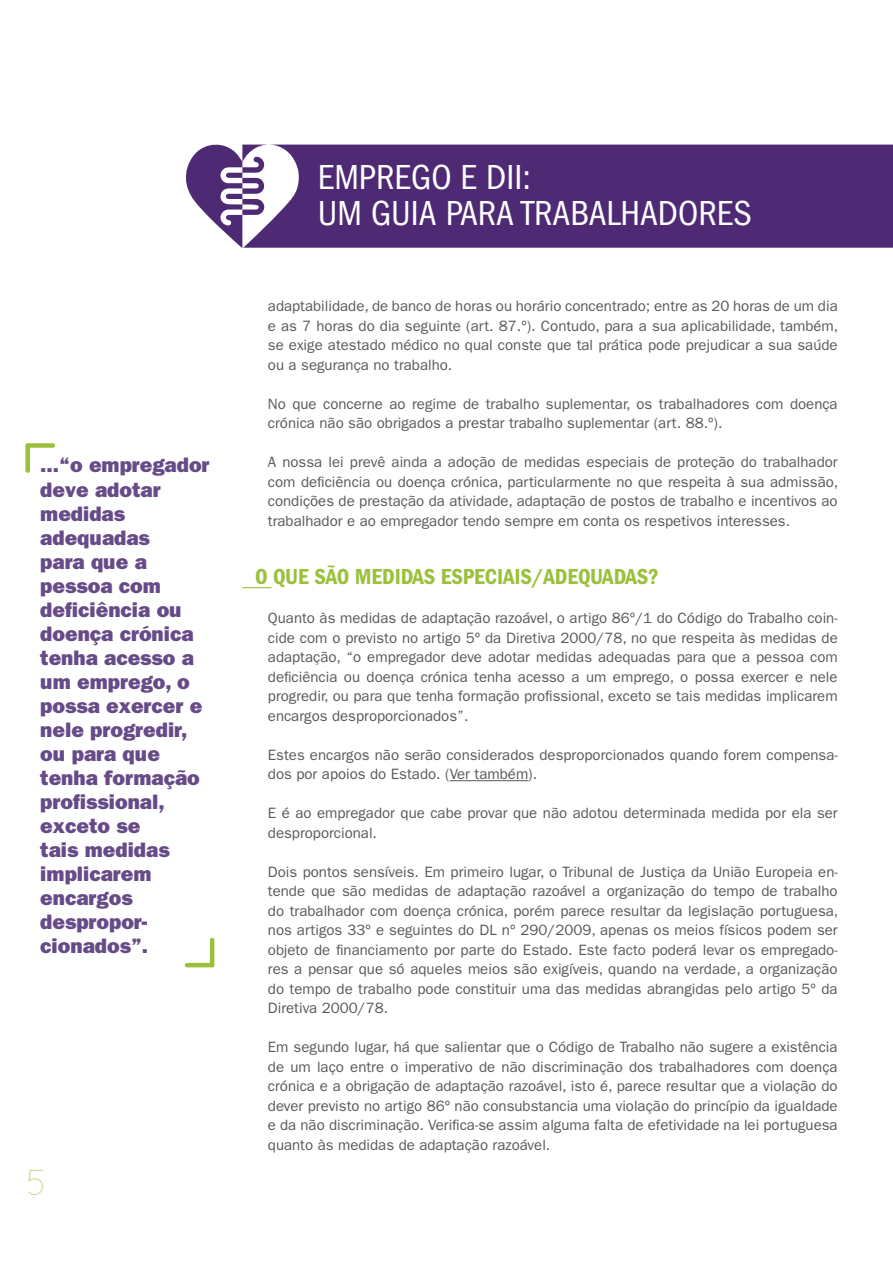
<style>
.page{position:relative;width:893px;height:1263px;background:#fff}
.page>*{position:absolute;margin:0;border:0;box-sizing:border-box;transform-origin:0 0}
.t1{font:condensed 36px/36px "ITC Franklin Gothic Std";color:#fff}
.t2{font:300 36px "Quicksand";color:#c1d587}
.t3{font:22.5px "ITC Franklin Gothic Std Dm Cd";letter-spacing:-.005em;color:#9bc13c}
.t4{font:21px/24px "ITC Franklin Gothic Std Hvy";color:#674b88}
.t5{font:15px/19.5px "ITC Franklin Gothic Std";color:#58595b;text-align:justify}
</style>
<div class="page">
<hr style="left:450px;top:780px;width:78px;height:1px;background:#58595b">
<svg style="left:185px;top:144px;width:708px;height:104px;background:#5e3d81"></svg>
<div style="left:25px;top:445px;width:5px;height:26px;background:#9bc13c"></div>
<div style="left:28px;top:443px;width:25px;height:5px;background:#9bc13c"></div>
<hr style="left:210px;top:940px;width:4px;height:25px;background:#9bc13c">
<hr style="left:187px;top:963px;width:25px;height:4px;background:#9bc13c">
<svg style="left:243px;top:587px;width:28px;height:1px"></svg>
<p class="t4" style="left:40px;top:453px;width:171px">...“o empregador deve adotar medidas adequadas<br>para que a pessoa com deficiência ou doença crónica tenha acesso a um emprego, o possa exercer e nele progredir, ou para que tenha formação profissional, exceto se<br>tais medidas implicarem encargos despropor&shy;cionados”.</p>
<h1 class="t2" style="left:26px;top:1162px;width:23px">5</h1>
<h1 class="t1" style="left:318px;top:160px;width:435px">EMPREGO E DII:<br>UM GUIA PARA TRABALHADORES</h1>
<p class="t5" style="left:268px;top:296px;width:572px">adaptabilidade, de banco de horas ou horário concentrado; entre as 20 horas de um dia e as 7 horas do dia seguinte (art. 87.º). Contudo, para a sua aplicabilidade, também, se exige atestado médico no qual conste que tal prática pode prejudicar a sua saúde ou a segurança no trabalho.</p>
<p class="t5" style="left:268px;top:394px;width:571px">No que concerne ao regime de trabalho suplementar, os trabalhadores com doença crónica não são obrigados a prestar trabalho suplementar (art. 88.º).</p>
<p class="t5" style="left:268px;top:452px;width:572px">A nossa lei prevê ainda a adoção de medidas especiais de proteção do trabalhador com deficiência ou doença crónica, particularmente no que respeita à sua admissão, condições de prestação da atividade, adaptação de postos de trabalho e incentivos ao trabalhador e ao empregador tendo sempre em conta os respetivos interesses.</p>
<h2 class="t3" style="left:255px;top:564px;width:405px">O QUE SÃO MEDIDAS ESPECIAIS/ADEQUADAS?</h2>
<p class="t5" style="left:268px;top:608px;width:571px">Quanto às medidas de adaptação razoável, o artigo 86º/1 do Código do Trabalho coin&shy;cide com o previsto no artigo 5º da Diretiva 2000/78, no que respeita às medidas de adaptação, “o empregador deve adotar medidas adequadas para que a pessoa com deficiência ou doença crónica tenha acesso a um emprego, o possa exercer e nele progredir, ou para que tenha formação profissional, exceto se tais medidas implicarem encargos desproporcionados”.</p>
<p class="t5" style="left:268px;top:745px;width:571px">Estes encargos não serão considerados desproporcionados quando forem compensa&shy;dos por apoios do Estado. (Ver também).</p>
<p class="t5" style="left:268px;top:803px;width:571px">E é ao empregador que cabe provar que não adotou determinada medida por ela ser desproporcional.</p>
<p class="t5" style="left:268px;top:862px;width:572px">Dois pontos sensíveis. Em primeiro lugar, o Tribunal de Justiça da União Europeia en&shy;tende que são medidas de adaptação razoável a organização do tempo de trabalho do trabalhador com doença crónica, porém parece resultar da legislação portuguesa, nos artigos 33º e seguintes do DL nº 290/2009, apenas os meios físicos podem ser objeto de financiamento por parte do Estado. Este facto poderá levar os empregado&shy;res a pensar que só aqueles meios são exigíveis, quando na verdade, a organização do tempo de trabalho pode constituir uma das medidas abrangidas pelo artigo 5º da Diretiva 2000/78.</p>
<p class="t5" style="left:268px;top:1037px;width:571px">Em segundo lugar, há que salientar que o Código de Trabalho não sugere a existência de um laço entre o imperativo de não discriminação dos trabalhadores com doença crónica e a obrigação de adaptação razoável, isto é, parece resultar que a violação do dever previsto no artigo 86º não consubstancia uma violação do princípio da igualdade e da não discriminação. Verifica-se assim alguma falta de efetividade na lei portuguesa quanto às medidas de adaptação razoável.</p>
</div>
